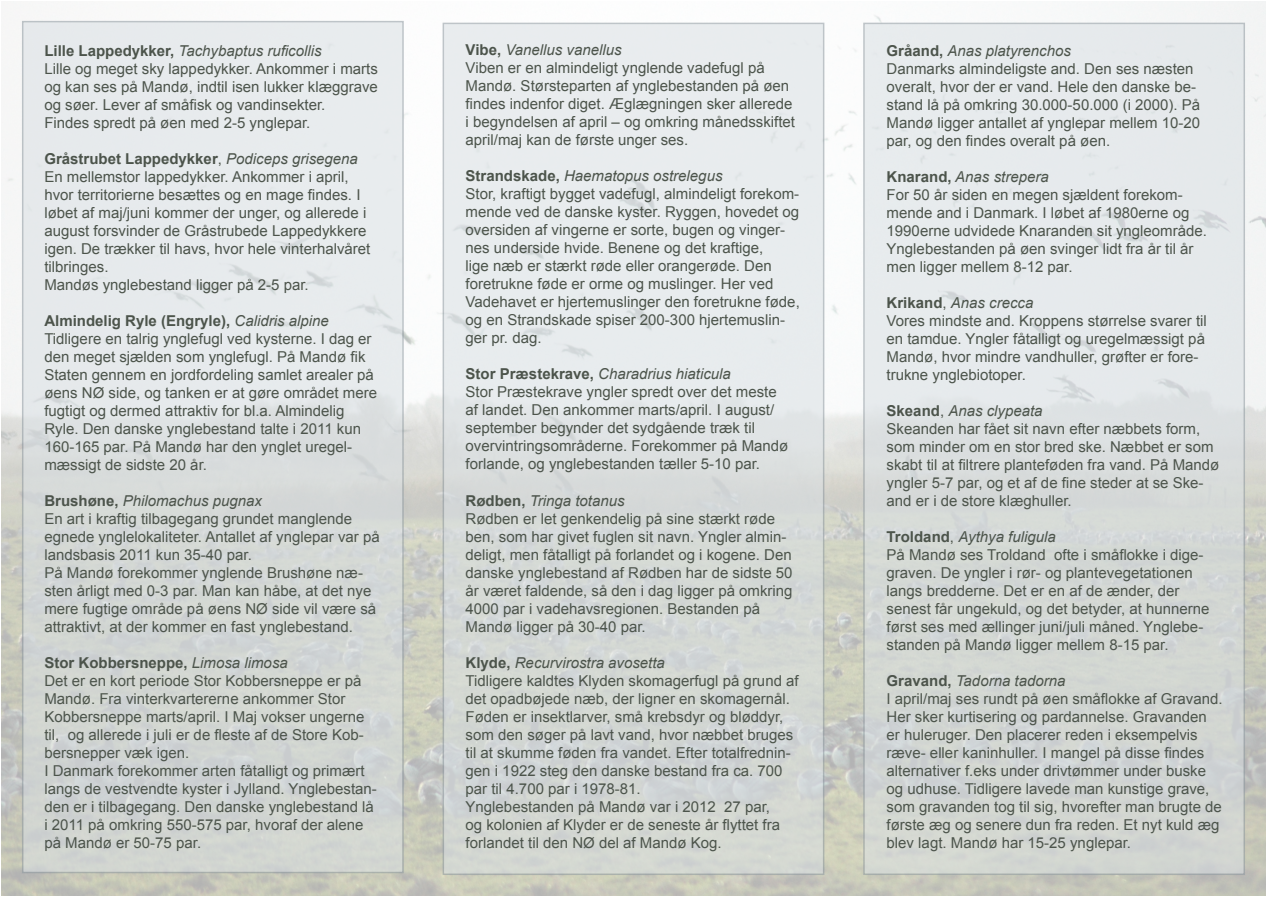
<style>
.page{position:relative;width:1267px;height:897px;background:#fff}
.page>*{position:absolute;margin:0;border:0;box-sizing:border-box;transform-origin:0 0}
.t1{font:15px/18px "Arial";color:#4c544b}
.t2{font:italic 15px "Arial";color:#4c544b}
.t3{font:700 15px "Arial";color:#4c544b}
.s1{font-weight:700;font-style:normal}
.s2{font-weight:400}
.s3{font-weight:400;font-style:italic}
.s4{font-style:normal}
</style>
<div class="page">
<img style="left:2px;top:2px;width:1263px;height:893px">
<div style="left:22px;top:21px;width:382px;height:852px;background:linear-gradient(to bottom,#ecf0f4,#ccd0cc);border:2px solid #8f9aa1"></div>
<div style="left:442px;top:23px;width:382px;height:851px;background:linear-gradient(to bottom,#eef1f5,#cdd1cd);border:2px solid #8f9aa1"></div>
<div style="left:863px;top:23px;width:381px;height:851px;background:linear-gradient(to bottom,#ebeff3,#cdd1cd);border:2px solid #8f9aa1"></div>
<p class="t2" style="left:44px;top:41px;width:279px"><span class="s1">Lille Lappedykker,</span> Tachybaptus ruficollis</p>
<p class="t1" style="left:44px;top:59px;width:335px;text-align:justify">Lille og meget sky lappedykker. Ankommer i marts og kan ses på Mandø, indtil isen lukker klæggrave og søer. Lever af småfisk og vandinsekter.</p>
<p class="t1" style="left:44px;top:113px;width:267px">Findes spredt på øen med 2-5 ynglepar.</p>
<p class="t3" style="left:44px;top:148px;width:315px">Gråstrubet Lappedykker<span class="s2">,</span> <span class="s3">Podiceps grisegena</span></p>
<p class="t1" style="left:44px;top:167px;width:327px">En mellemstor lappedykker. Ankommer i april, hvor territorierne besættes og en mage findes. I løbet af maj/juni kommer der unger, og allerede i august forsvinder de Gråstrubede Lappedykkere igen. De trækker til havs, hvor hele vinterhalvåret tilbringes.</p>
<p class="t1" style="left:44px;top:275px;width:266px">Mandøs ynglebestand ligger på 2-5 par.</p>
<p class="t3" style="left:44px;top:310px;width:286px">Almindelig Ryle (Engryle), <span class="s3">Calidris alpine</span></p>
<p class="t1" style="left:44px;top:329px;width:334px">Tidligere en talrig ynglefugl ved kysterne. I dag er den meget sjælden som ynglefugl. På Mandø fik Staten gennem en jordfordeling samlet arealer på øens NØ side, og tanken er at gøre området mere fugtigt og dermed attraktiv for bl.a. Almindelig Ryle. Den danske ynglebestand talte i 2011 kun 160-165 par. På Mandø har den ynglet uregel&shy;mæssigt de sidste 20 år.</p>
<p class="t2" style="left:44px;top:491px;width:219px"><span class="s1">Brushøne,</span> Philomachus pugnax</p>
<p class="t1" style="left:44px;top:509px;width:337px">En art i kraftig tilbagegang grundet manglende egnede ynglelokaliteter. Antallet af ynglepar var på landsbasis 2011 kun 35-40 par.</p>
<p class="t1" style="left:44px;top:563px;width:333px">På Mandø forekommer ynglende Brushøne næ&shy;sten årligt med 0-3 par. Man kan håbe, at det nye mere fugtige område på øens NØ side vil være så attraktivt, at der kommer en fast ynglebestand.</p>
<p class="t3" style="left:44px;top:652px;width:245px">Stor Kobbersneppe, <span class="s3">Limosa limosa</span></p>
<p class="t1" style="left:44px;top:671px;width:322px">Det er en kort periode Stor Kobbersneppe er på Mandø. Fra vinterkvartererne ankommer Stor Kobbersneppe marts/april. I Maj vokser ungerne til, og allerede i juli er de fleste af de Store Kob&shy;bersnepper væk igen.</p>
<p class="t1" style="left:44px;top:761px;width:334px">I Danmark forekommer arten fåtalligt og primært langs de vestvendte kyster i Jylland. Ynglebestan&shy;den er i tilbagegang. Den danske ynglebestand lå i 2011 på omkring 550-575 par, hvoraf der alene på Mandø er 50-75 par.</p>
<p class="t2" style="left:465px;top:40px;width:157px"><span class="s1">Vibe,</span> Vanellus vanellus</p>
<p class="t1" style="left:465px;top:59px;width:331px">Viben er en almindeligt ynglende vadefugl på Mandø. Størsteparten af ynglebestanden på øen findes indenfor diget. Æglægningen sker allerede i begyndelsen af april – og omkring månedsskiftet april/maj kan de første unger ses.</p>
<p class="t2" style="left:465px;top:166px;width:258px"><span class="s1">Strandskade,</span> Haematopus ostrelegus</p>
<p class="t1" style="left:465px;top:185px;width:336px">Stor, kraftigt bygget vadefugl, almindeligt forekom&shy;mende ved de danske kyster. Ryggen, hovedet og oversiden af vingerne er sorte, bugen og vinger&shy;nes underside hvide. Benene og det kraftige,<br>lige næb er stærkt røde eller orangerøde. Den foretrukne føde er orme og muslinger. Her ved Vadehavet er hjertemuslinger den foretrukne føde, og en Strandskade spiser 200-300 hjertemuslin&shy;ger pr. dag.</p>
<p class="t2" style="left:465px;top:364px;width:267px"><span class="s1">Stor Præstekrave,</span> Charadrius hiaticula</p>
<p class="t1" style="left:465px;top:383px;width:324px">Stor Præstekrave yngler spredt over det meste af landet. Den ankommer marts/april. I august/ september begynder det sydgående træk til overvintringsområderne. Forekommer på Mandø forlande, og ynglebestanden tæller 5-10 par.</p>
<p class="t2" style="left:465px;top:490px;width:160px"><span class="s1">Rødben,</span> Tringa totanus</p>
<p class="t1" style="left:465px;top:509px;width:328px">Rødben er let genkendelig på sine stærkt røde ben, som har givet fuglen sit navn. Yngler almin&shy;deligt, men fåtalligt på forlandet og i kogene. Den danske ynglebestand af Rødben har de sidste 50 år været faldende, så den i dag ligger på omkring 4000 par i vadehavsregionen. Bestanden på Mandø ligger på 30-40 par.</p>
<p class="t2" style="left:465px;top:652px;width:201px"><span class="s1">Klyde,</span> Recurvirostra avosetta</p>
<p class="t1" style="left:465px;top:671px;width:334px">Tidligere kaldtes Klyden skomagerfugl på grund af det opadbøjede næb, der ligner en skomagernål.<br>Føden er insektlarver, små krebsdyr og bløddyr, som den søger på lavt vand, hvor næbbet bruges til at skumme føden fra vandet. Efter totalfrednin&shy;gen i 1922 steg den danske bestand fra ca. 700 par til 4.700 par i 1978-81.</p>
<p class="t1" style="left:465px;top:797px;width:316px">Ynglebestanden på Mandø var i 2012 27 par, og kolonien af Klyder er de seneste år flyttet fra forlandet til den NØ del af Mandø Kog.</p>
<p class="t2" style="left:886px;top:41px;width:186px"><span class="s1">Gråand,</span> Anas platyrenchos</p>
<p class="t1" style="left:886px;top:59px;width:315px">Danmarks almindeligste and. Den ses næsten overalt, hvor der er vand. Hele den danske be&shy;stand lå på omkring 30.000-50.000 (i 2000). På Mandø ligger antallet af ynglepar mellem 10-20 par, og den findes overalt på øen.</p>
<p class="t2" style="left:886px;top:167px;width:163px"><span class="s1">Knarand,</span> Anas strepera</p>
<p class="t1" style="left:886px;top:185px;width:322px">For 50 år siden en megen sjældent forekom&shy;mende and i Danmark. I løbet af 1980erne og 1990erne udvidede Knaranden sit yngleområde.<br>Ynglebestanden på øen svinger lidt fra år til år men ligger mellem 8-12 par.</p>
<p class="t2" style="left:886px;top:293px;width:148px"><span class="s1">Krikand</span><span class="s4">,</span> Anas crecca</p>
<p class="t1" style="left:886px;top:311px;width:322px">Vores mindste and. Kroppens størrelse svarer til en tamdue. Yngler fåtalligt og uregelmæssigt på Mandø, hvor mindre vandhuller, grøfter er fore&shy;trukne ynglebiotoper.</p>
<p class="t2" style="left:886px;top:401px;width:157px"><span class="s1">Skeand</span><span class="s4">,</span> Anas clypeata</p>
<p class="t1" style="left:886px;top:419px;width:334px">Skeanden har fået sit navn efter næbbets form, som minder om en stor bred ske. Næbbet er som skabt til at filtrere planteføden fra vand. På Mandø yngler 5-7 par, og et af de fine steder at se Ske&shy;and er i de store klæghuller.</p>
<p class="t2" style="left:886px;top:527px;width:171px"><span class="s1">Troldand</span><span class="s4">,</span> Aythya fuligula</p>
<p class="t1" style="left:886px;top:545px;width:324px">På Mandø ses Troldand ofte i småflokke i dige&shy;graven. De yngler i rør- og plantevegetationen langs bredderne. Det er en af de ænder, der senest får ungekuld, og det betyder, at hunnerne først ses med ællinger juni/juli måned. Ynglebe&shy;standen på Mandø ligger mellem 8-15 par.</p>
<p class="t2" style="left:886px;top:671px;width:180px"><span class="s1">Gravand,</span> Tadorna tadorna</p>
<p class="t1" style="left:886px;top:689px;width:337px">I april/maj ses rundt på øen småflokke af Gravand.<br>Her sker kurtisering og pardannelse. Gravanden er huleruger. Den placerer reden i eksempelvis ræve- eller kaninhuller. I mangel på disse findes alternativer f.eks under drivtømmer under buske og udhuse. Tidligere lavede man kunstige grave, som gravanden tog til sig, hvorefter man brugte de første æg og senere dun fra reden. Et nyt kuld æg blev lagt. Mandø har 15-25 ynglepar.</p>
</div>
